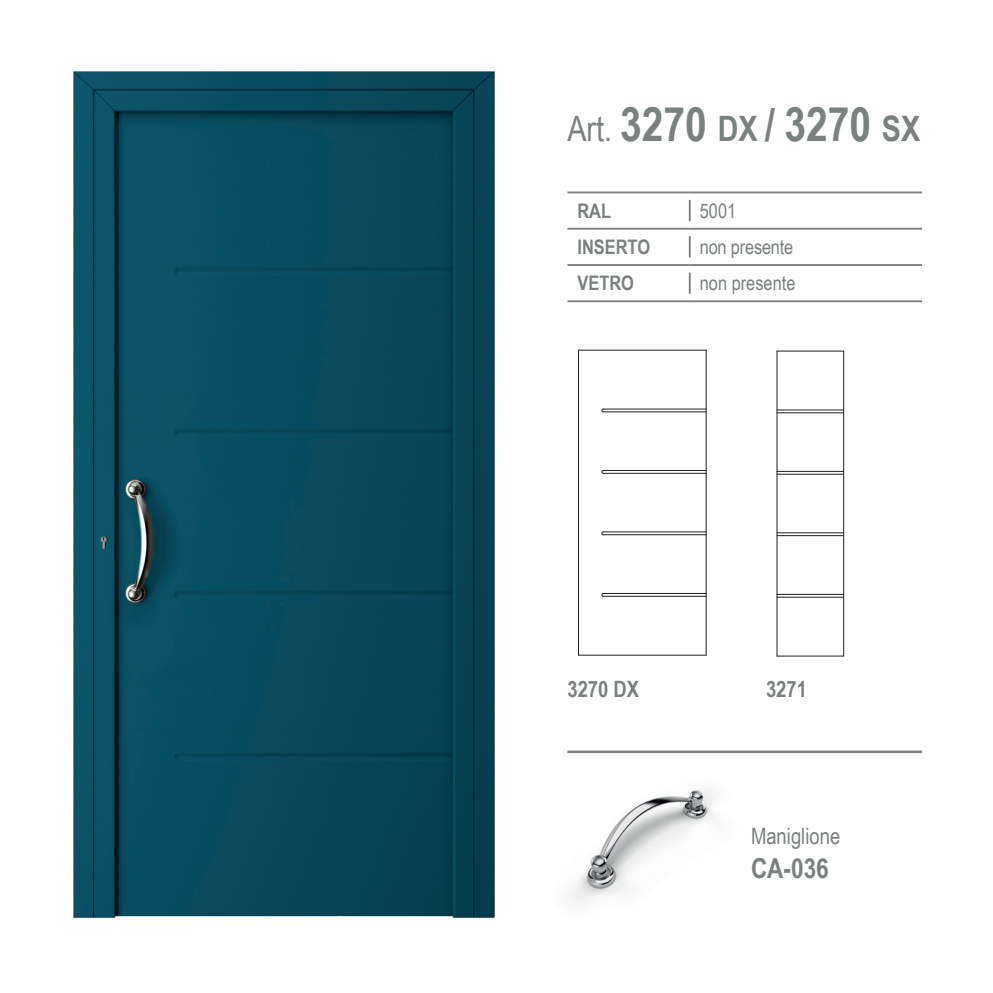
<style>
.page{position:relative;width:993px;height:993px;background:#fff}
.page>*{position:absolute;margin:0;border:0;box-sizing:border-box;transform-origin:0 0}
.t1{font:700 47.5px "Arial Narrow";color:#7b8080}
.t2{font:700 27.5px "Arial Narrow";color:#7b8080}
.t3{font:700 22.5px "Arial Narrow";color:#7b8080}
.t4{font:22.5px "Arial Narrow";color:#7b8080}
.t5{font:20px "Arial Narrow";color:#7b8080}
.t6{font:700 20px "Arial Narrow";color:#7b8080}
.s1{font-weight:400;font-size:35px}
.s2{font-size:35px}
.s3{font-size:45px}
</style>
<div class="page">
<img style="left:567px;top:790px;width:149px;height:114px">
<img style="left:73px;top:71px;width:422px;height:847px">
<hr style="left:688px;top:200px;width:2px;height:21px;background:#7b8080">
<hr style="left:567px;top:228px;width:122px;height:1px;background:#7b8080">
<hr style="left:689px;top:228px;width:232px;height:1px;background:#7b8080">
<hr style="left:688px;top:236px;width:2px;height:21px;background:#7b8080">
<hr style="left:567px;top:264px;width:122px;height:2px;background:#7b8080">
<hr style="left:689px;top:264px;width:232px;height:2px;background:#7b8080">
<hr style="left:688px;top:272px;width:2px;height:22px;background:#7b8080">
<hr style="left:567px;top:300px;width:122px;height:2px;background:#7b8080">
<hr style="left:689px;top:300px;width:232px;height:2px;background:#7b8080">
<hr style="left:567px;top:191px;width:122px;height:2px;background:#7b8080">
<hr style="left:689px;top:191px;width:232px;height:2px;background:#7b8080">
<hr style="left:567px;top:750px;width:354px;height:2px;background:#7b8080">
<hr style="left:578px;top:654px;width:128px;height:1px;background:#231f20">
<hr style="left:578px;top:350px;width:1px;height:305px;background:#231f20">
<hr style="left:705px;top:350px;width:1px;height:305px;background:#231f20">
<hr style="left:578px;top:349px;width:128px;height:1px;background:#231f20">
<hr style="left:603px;top:593px;width:103px;height:1px;background:#231f20">
<hr style="left:603px;top:595px;width:103px;height:1px;background:#231f20">
<hr style="left:603px;top:531px;width:103px;height:1px;background:#231f20">
<hr style="left:603px;top:534px;width:103px;height:1px;background:#231f20">
<hr style="left:603px;top:472px;width:103px;height:1px;background:#231f20">
<hr style="left:603px;top:470px;width:103px;height:1px;background:#231f20">
<hr style="left:603px;top:411px;width:103px;height:1px;background:#231f20">
<hr style="left:603px;top:408px;width:103px;height:1px;background:#231f20">
<hr style="left:776px;top:655px;width:67px;height:1px;background:#231f20">
<hr style="left:776px;top:351px;width:1px;height:305px;background:#231f20">
<hr style="left:776px;top:350px;width:67px;height:1px;background:#231f20">
<hr style="left:843px;top:351px;width:1px;height:305px;background:#231f20">
<hr style="left:776px;top:593px;width:67px;height:1px;background:#231f20">
<hr style="left:776px;top:596px;width:67px;height:1px;background:#231f20">
<hr style="left:776px;top:532px;width:67px;height:1px;background:#231f20">
<hr style="left:776px;top:535px;width:67px;height:1px;background:#231f20">
<hr style="left:776px;top:471px;width:67px;height:1px;background:#231f20">
<hr style="left:776px;top:473px;width:67px;height:1px;background:#231f20">
<hr style="left:776px;top:409px;width:67px;height:1px;background:#231f20">
<hr style="left:776px;top:412px;width:67px;height:1px;background:#231f20">
<h1 class="t1" style="left:567px;top:88px;width:354px"><span class="s1">Art.</span> 3270 <span class="s2">DX</span> <span class="s3">/</span> 3270 <span class="s2">SX</span></h1>
<p class="t6" style="left:577px;top:196px;width:35px">RAL</p>
<p class="t5" style="left:699px;top:196px;width:38px">5001</p>
<p class="t6" style="left:577px;top:232px;width:74px">INSERTO</p>
<p class="t5" style="left:699px;top:232px;width:95px">non presente</p>
<p class="t6" style="left:577px;top:268px;width:58px">VETRO</p>
<p class="t5" style="left:699px;top:268px;width:97px">non presente</p>
<p class="t3" style="left:567px;top:672px;width:73px">3270 DX</p>
<p class="t3" style="left:765px;top:672px;width:43px">3271</p>
<p class="t4" style="left:750px;top:819px;width:91px">Maniglione</p>
<h2 class="t2" style="left:750px;top:846px;width:79px">CA-036</h2>
</div>
